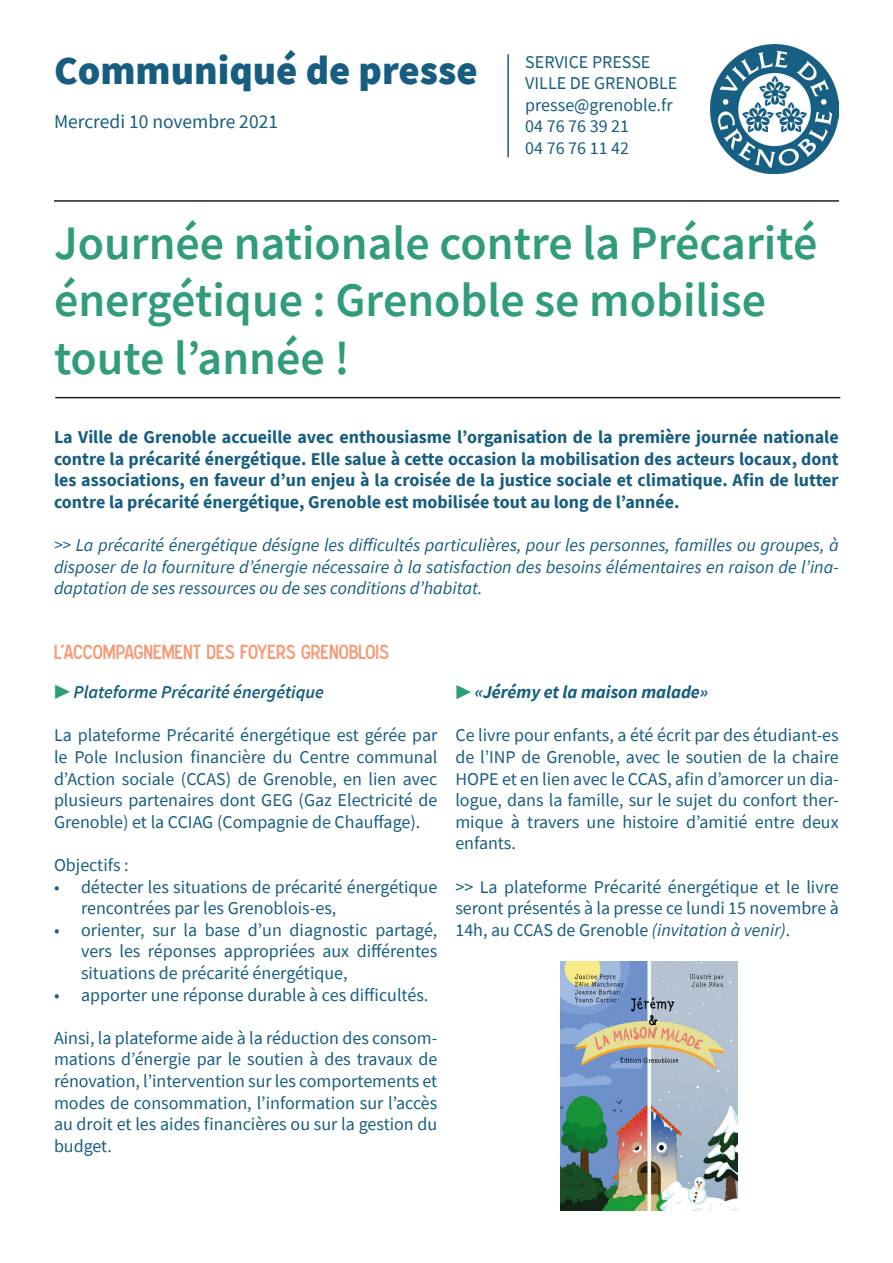
<style>
.page{position:relative;width:893px;height:1263px;background:#fff}
.page>*{position:absolute;margin:0;border:0;box-sizing:border-box;transform-origin:0 0}
.t1{font:600 48px/57.6px "Source Sans Pro";color:#309c7b}
.t2{font:900 40.5px "Source Sans Pro";color:#165d80}
.t3{font:19.5px "Source Sans Pro";color:#165d80}
.t4{font:18px/21.6px "Source Sans Pro";color:#165d80;text-align:justify}
.t5{font:700 18px/21.6px "Source Sans Pro";color:#165d80;text-align:justify}
.t6{font:italic 18px/21.6px "Source Sans Pro";color:#165d80;text-align:justify}
.t7{font:18px "Caracteres L2";color:#f79a75}
.t8{font:italic 600 18px "Source Sans Pro";color:#165d80}
.t9{font:italic 700 18px "Source Sans Pro";color:#165d80}
.s1{color:#2e9b7a}
.s2{font-style:italic}
</style>
<div class="page">
<hr style="left:54px;top:200px;width:785px;height:2px;background:#231f20">
<hr style="left:55px;top:397px;width:785px;height:1px;background:#231f20">
<hr style="left:507px;top:54px;width:2px;height:103px;background:#165d80">
<img style="left:710px;top:44px;width:129px;height:129px">
<img style="left:560px;top:962px;width:178px;height:248px">
<p class="t2" style="left:54px;top:43px;width:425px">Communiqué de presse</p>
<p class="t3" style="left:54px;top:109px;width:226px">Mercredi 10 novembre 2021</p>
<p class="t4" style="left:525px;top:51px;width:127px">SERVICE PRESSE</p>
<p class="t4" style="left:525px;top:72px;width:153px">VILLE DE GRENOBLE</p>
<p class="t4" style="left:525px;top:94px;width:149px">presse@grenoble.fr</p>
<p class="t4" style="left:525px;top:115px;width:105px">04 76 76 39 21</p>
<p class="t4" style="left:525px;top:137px;width:105px">04 76 76 11 42</p>
<p class="t1" style="left:54px;top:213px;width:765px">Journée nationale contre la Précarité énergétique : Grenoble se mobilise toute l’année !</p>
<p class="t5" style="left:54px;top:426px;width:786px">La Ville de Grenoble accueille avec enthousiasme l’organisation de la première journée nationale contre la précarité énergétique. Elle salue à cette occasion la mobilisation des acteurs locaux, dont les associations, en faveur d’un enjeu à la croisée de la justice sociale et climatique. Afin de lutter contre la précarité énergétique, Grenoble est mobilisée tout au long de l’année.</p>
<p class="t6" style="left:54px;top:534px;width:786px">&gt;&gt; La précarité énergétique désigne les difficultés particulières, pour les personnes, familles ou groupes, à disposer de la fourniture d’énergie nécessaire à la satisfaction des besoins élémentaires en raison de l’ina&shy;daptation de ses ressources ou de ses conditions d’habitat.</p>
<p class="t7" style="left:54px;top:641px;width:337px">L'ACCOMPAGNEMENT DES FOYERS GRENOBLOIS</p>
<p class="t8" style="left:54px;top:680px;width:272px"><span class="s1">▶</span> Plateforme Précarité énergétique</p>
<p class="t4" style="left:54px;top:724px;width:385px">La plateforme Précarité énergétique est gérée par le Pole Inclusion financière du Centre communal d’Action sociale (CCAS) de Grenoble, en lien avec plusieurs partenaires dont GEG (Gaz Electricité de Grenoble) et la CCIAG (Compagnie de Chauffage).</p>
<p class="t4" style="left:54px;top:854px;width:76px">Objectifs :</p>
<p class="t4" style="left:81px;top:876px;width:358px;text-indent:-27px">• détecter les situations de précarité énergétique rencontrées par les Grenoblois-es,</p>
<p class="t4" style="left:81px;top:919px;width:358px;text-indent:-27px">• orienter, sur la base d’un diagnostic partagé, vers les réponses appropriées aux différentes situations de précarité énergétique,</p>
<p class="t4" style="left:54px;top:984px;width:376px">• apporter une réponse durable à ces difficultés.</p>
<p class="t4" style="left:54px;top:1027px;width:385px">Ainsi, la plateforme aide à la réduction des consom&shy;mations d’énergie par le soutien à des travaux de rénovation, l’intervention sur les comportements et modes de consommation, l’information sur l’accès au droit et les aides financières ou sur la gestion du budget.</p>
<p class="t9" style="left:455px;top:680px;width:254px"><span class="s1">▶</span> «Jérémy et la maison malade»</p>
<p class="t4" style="left:455px;top:724px;width:385px">Ce livre pour enfants, a été écrit par des étudiant-es de l’INP de Grenoble, avec le soutien de la chaire HOPE et en lien avec le CCAS, afin d’amorcer un dia&shy;logue, dans la famille, sur le sujet du confort ther&shy;mique à travers une histoire d’amitié entre deux enfants.</p>
<p class="t4" style="left:455px;top:876px;width:385px">&gt;&gt; La plateforme Précarité énergétique et le livre seront présentés à la presse ce lundi 15 novembre à 14h, au CCAS de Grenoble <span class="s2">(invitation à venir)</span>.</p>
</div>
